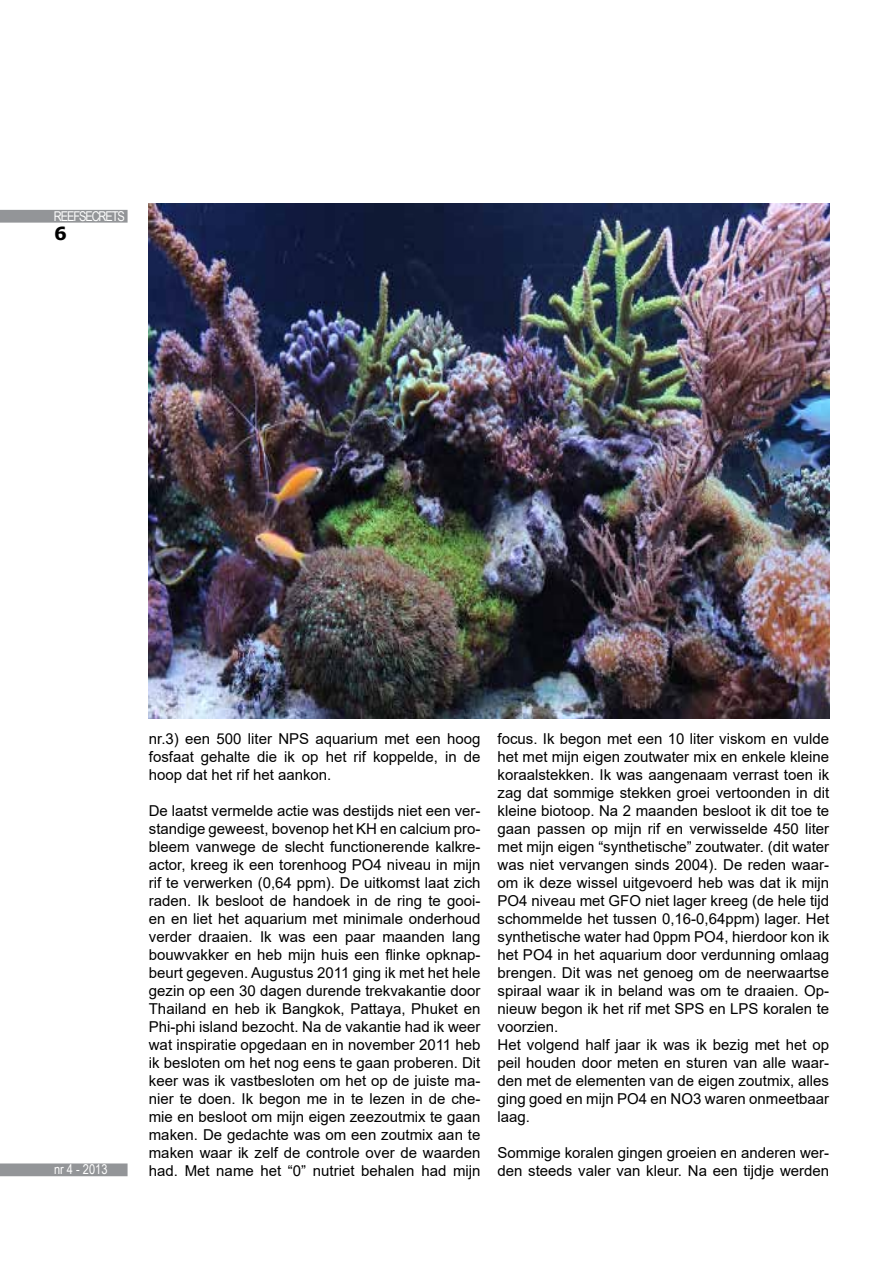
<style>
.page{position:relative;width:893px;height:1263px;background:#fff}
.page>*{position:absolute;margin:0;border:0;box-sizing:border-box;transform-origin:0 0}
.t1{font:700 18px "Verdana";color:#000}
.t2{font:15px/18px "Arial";color:#000;text-align:justify}
.t3{font:13.5px "Arial Narrow";letter-spacing:-.08em;color:#fff}
</style>
<div class="page">
<div style="left:0;top:210px;width:128px;height:13px;background:#939598"></div>
<div style="left:0;top:1163px;width:128px;height:13px;background:#939598"></div>
<img style="left:149px;top:204px;width:680px;height:515px">
<p class="t3" style="left:54px;top:206px;width:73px">REEFSECRETS</p>
<p class="t1" style="left:54px;top:221px;width:14px">6</p>
<p class="t3" style="left:54px;top:1160px;width:55px">nr 4 - 2013</p>
<p class="t2" style="left:149px;top:730px;width:333px">nr.3) een 500 liter NPS aquarium met een hoog fosfaat gehalte die ik op het rif koppelde, in de hoop dat het rif het aankon.</p>
<p class="t2" style="left:149px;top:802px;width:333px">De laatst vermelde actie was destijds niet een ver&shy;standige geweest, bovenop het KH en calcium pro&shy;bleem vanwege de slecht functionerende kalkre&shy;actor, kreeg ik een torenhoog PO4 niveau in mijn rif te verwerken (0,64 ppm). De uitkomst laat zich raden. Ik besloot de handoek in de ring te gooi&shy;en en liet het aquarium met minimale onderhoud verder draaien. Ik was een paar maanden lang bouwvakker en heb mijn huis een flinke opknap&shy;beurt gegeven. Augustus 2011 ging ik met het hele gezin op een 30 dagen durende trekvakantie door Thailand en heb ik Bangkok, Pattaya, Phuket en Phi-phi island bezocht. Na de vakantie had ik weer wat inspiratie opgedaan en in november 2011 heb ik besloten om het nog eens te gaan proberen. Dit keer was ik vastbesloten om het op de juiste ma&shy;nier te doen. Ik begon me in te lezen in de che&shy;mie en besloot om mijn eigen zeezoutmix te gaan maken. De gedachte was om een zoutmix aan te maken waar ik zelf de controle over de waarden had. Met name het “0” nutriet behalen had mijn</p>
<p class="t2" style="left:497px;top:730px;width:333px;text-align:left">focus. Ik begon met een 10 liter viskom en vulde het met mijn eigen zoutwater mix en enkele kleine koraalstekken. Ik was aangenaam verrast toen ik zag dat sommige stekken groei vertoonden in dit kleine biotoop. Na 2 maanden besloot ik dit toe te gaan passen op mijn rif en verwisselde 450 liter met mijn eigen “synthetische” zoutwater. (dit water was niet vervangen sinds 2004). De reden waar&shy;om ik deze wissel uitgevoerd heb was dat ik mijn PO4 niveau met GFO niet lager kreeg (de hele tijd schommelde het tussen 0,16-0,64ppm) lager. Het synthetische water had 0ppm PO4, hierdoor kon ik het PO4 in het aquarium door verdunning omlaag brengen. Dit was net genoeg om de neerwaartse spiraal waar ik in beland was om te draaien. Op&shy;nieuw begon ik het rif met SPS en LPS koralen te voorzien.<br>Het volgend half jaar ik was ik bezig met het op peil houden door meten en sturen van alle waar&shy;den met de elementen van de eigen zoutmix, alles ging goed en mijn PO4 en NO3 waren onmeetbaar laag.</p>
<p class="t2" style="left:497px;top:1144px;width:333px">Sommige koralen gingen groeien en anderen wer&shy;den steeds valer van kleur. Na een tijdje werden</p>
</div>
